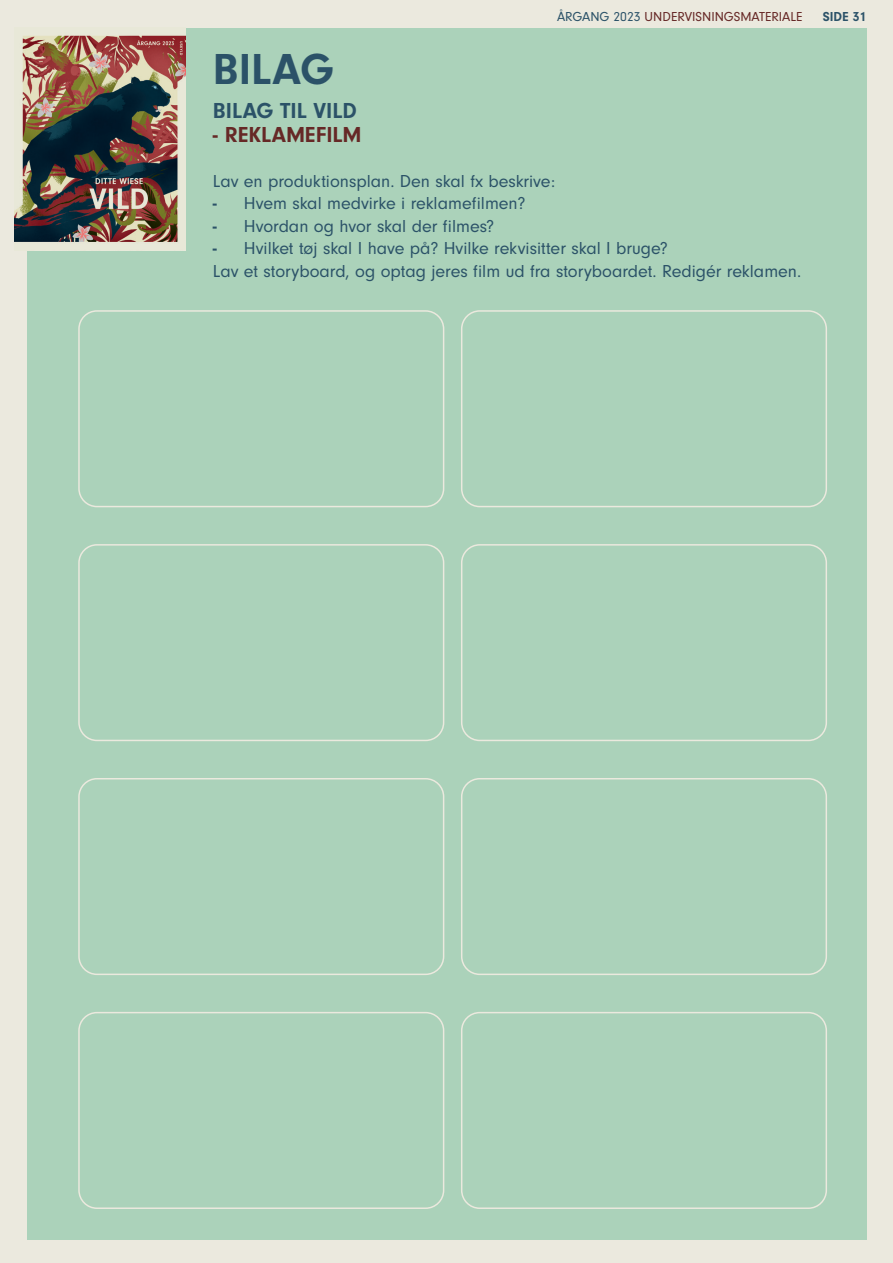
<style>
.page{position:relative;width:893px;height:1263px;background:#ebe9de}
.page>*{position:absolute;margin:0;border:0;box-sizing:border-box;transform-origin:0 0}
.t1{font:700 45px "Neuzeit Gro";color:#2b5268}
.t2{font:700 22.5px "Neuzeit Gro";color:#2b5268}
.t3{font:700 22.5px "Neuzeit Gro";color:#662826}
.t4{font:18px/22.5px "Neuzeit Gro";color:#2b5268}
.t5{font:13.5px "Neuzeit Gro";color:#662826}
.t6{font:700 13.5px "Neuzeit Gro";color:#2b5268}
.s1{color:#2b5268}
.s2{font-weight:700}
</style>
<div class="page">
<div style="left:27px;top:28px;width:839px;height:1211px;background:#abd2ba"></div>
<div style="left:78px;top:310px;width:366px;height:197px;border:2px solid #ebe9de;border-radius:18px"></div>
<div style="left:461px;top:310px;width:366px;height:197px;border:2px solid #ebe9de;border-radius:18px"></div>
<div style="left:78px;top:544px;width:366px;height:197px;border:2px solid #ebe9de;border-radius:18px"></div>
<div style="left:461px;top:544px;width:366px;height:197px;border:2px solid #ebe9de;border-radius:18px"></div>
<div style="left:78px;top:778px;width:366px;height:197px;border:2px solid #ebe9de;border-radius:18px"></div>
<div style="left:461px;top:778px;width:366px;height:197px;border:2px solid #ebe9de;border-radius:18px"></div>
<div style="left:78px;top:1012px;width:366px;height:197px;border:2px solid #ebe9de;border-radius:18px"></div>
<div style="left:461px;top:1012px;width:366px;height:197px;border:2px solid #ebe9de;border-radius:18px"></div>
<img style="left:15px;top:28px;width:170px;height:223px">
<p class="t5" style="left:557px;top:9px;width:247px"><span class="s1">ÅRGANG 2023</span> UNDERVISNINGSMATERIALE</p>
<p class="t6" style="left:823px;top:9px;width:45px">SIDE 31</p>
<h1 class="t1" style="left:213px;top:44px;width:122px">BILAG</h1>
<p class="t2" style="left:213px;top:98px;width:146px">BILAG TIL VILD</p>
<p class="t3" style="left:213px;top:122px;width:150px">- REKLAMEFILM</p>
<p class="t4" style="left:213px;top:170px;width:344px">Lav en produktionsplan. Den skal fx beskrive:</p>
<p class="t4" style="left:213px;top:192px;width:314px"><span class="s2">-</span> Hvem skal medvirke i reklamefilmen?</p>
<p class="t4" style="left:213px;top:215px;width:283px"><span class="s2">-</span> Hvordan og hvor skal der filmes?</p>
<p class="t4" style="left:213px;top:237px;width:590px"><span class="s2">-</span> Hvilket tøj skal I have på? Hvilke rekvisitter skal I bruge?<br>Lav et storyboard, og optag jeres film ud fra storyboardet. Redigér reklamen.</p>
</div>
